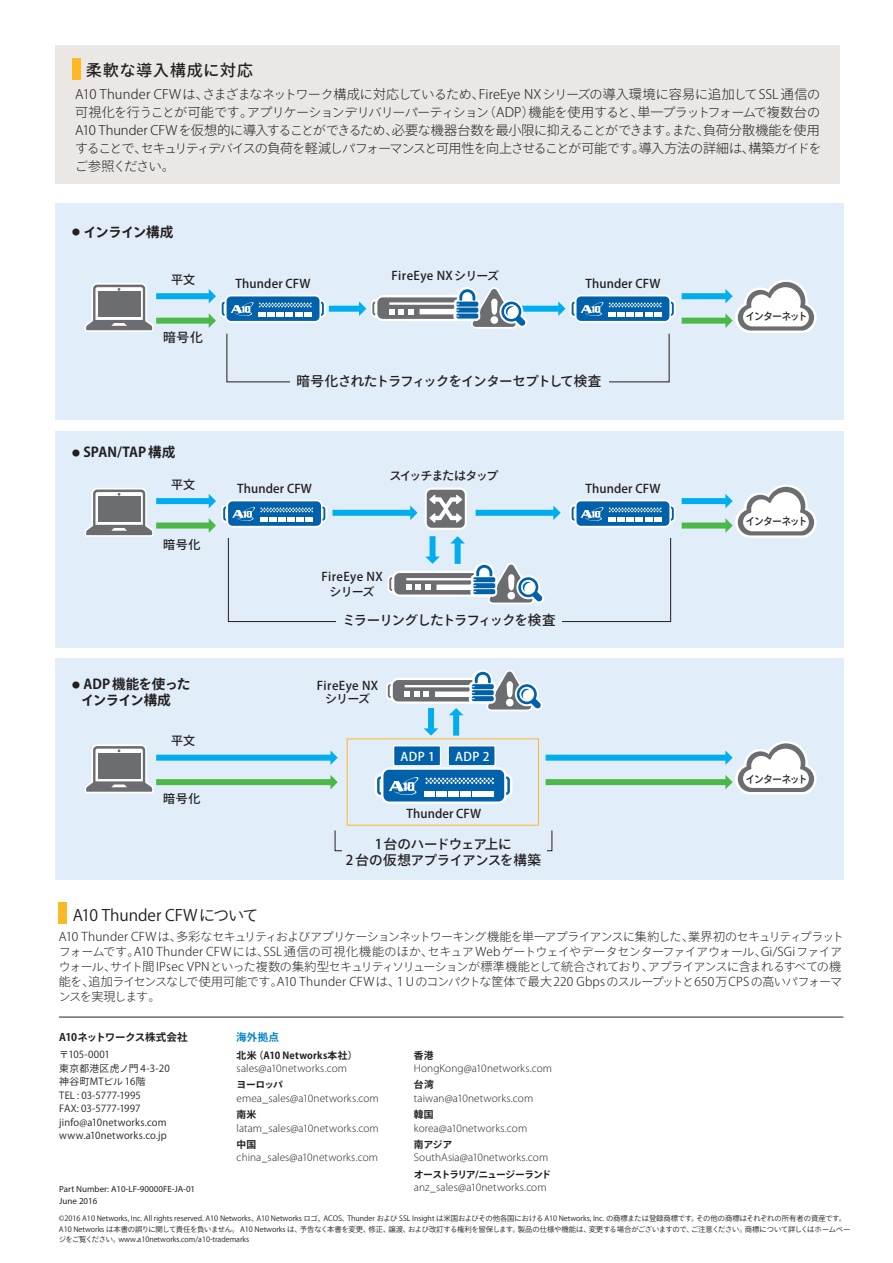
<style>
.page{position:relative;width:893px;height:1263px;background:#fff}
.page>*{position:absolute;margin:0;border:0;box-sizing:border-box;transform-origin:0 0}
.t1{font:15.75px "Ryo Gothic Plus N";letter-spacing:-.005em;color:#231f20}
.t2{font:500 15.75px "Ryo Gothic Plus N";letter-spacing:.065em;color:#231f20}
.t3{font:500 13.5px/16.5px "Ryo Gothic Plus N";letter-spacing:-.02em;color:#231f20;text-align:center}
.t4{font:500 13.5px "Ryo Gothic Plus N";letter-spacing:-.07em;color:#231f20}
.t5{font:700 13.5px/16.2px "Ryo Gothic Plus N";letter-spacing:-.04em;color:#231f20}
.t6{font:500 13.5px "Ryo Gothic Plus N";letter-spacing:-.08em;color:#231f20}
.t7{font:700 13.5px "Ryo Gothic Plus N";color:#231f20}
.t8{font:700 13.5px "Ryo Gothic Plus N";letter-spacing:-.06em;color:#231f20}
.t9{font:300 13.05px/18px "Ryo Gothic Plus N";letter-spacing:-.04em;color:#231f20}
.t10{font:500 12.75px "Ryo Gothic Plus N";color:#231f20}
.t11{font:300 12px/15px "Ryo Gothic Plus N";letter-spacing:-.04em;color:#231f20}
.t12{font:500 12px/15px "Ryo Gothic Plus N";letter-spacing:.015em;color:#231f20;text-align:center}
.t13{font:500 12px "Ryo Gothic Plus N";letter-spacing:-.085em;color:#231f20}
.t14{font:500 12px "Ryo Gothic Plus N";letter-spacing:.03em;color:#fff}
.t15{font:300 11.25px "Myriad Pro";letter-spacing:.01em;color:#231f20}
.t16{font:500 10.5px "Ryo Gothic Plus N";letter-spacing:-.115em;color:#231f20;scale:.95 1}
.t17{font:700 10.5px "Ryo Gothic Plus N";letter-spacing:-.03em;color:#231f20}
.t18{font:700 10.5px "Ryo Gothic Plus N";color:#0084ca}
.t19{font:9.75px/13.5px "Ryo Gothic Plus N";letter-spacing:.015em;color:#231f20}
.t20{font:700 9.75px "Ryo Gothic Plus N";letter-spacing:-.01em;color:#231f20}
.t21{font:700 9.75px "Ryo Gothic Plus N";letter-spacing:.02em;color:#231f20}
.t22{font:700 9.75px "Ryo Gothic Plus N";letter-spacing:-.1em;color:#231f20}
.t23{font:9px/12px "Myriad Pro";color:#231f20}
.t24{font:7.35px/10.5px "Ryo Gothic Plus N";letter-spacing:-.005em;color:#231f20}
.s1{font-size:7.8px}
</style>
<div class="page">
<div style="left:56px;top:46px;width:784px;height:138px;background:#eae7e5"></div>
<div style="left:56px;top:203px;width:788px;height:217px;background:#e1edf8"></div>
<div style="left:56px;top:431px;width:788px;height:217px;background:#e1edf8"></div>
<div style="left:56px;top:658px;width:788px;height:222px;background:#e1edf8"></div>
<div style="left:72px;top:58px;width:9px;height:21px;background:#fcb825"></div>
<div style="left:59px;top:903px;width:8px;height:21px;background:#fcb825"></div>
<svg style="left:85px;top:283px;width:69px;height:49px"></svg>
<div style="left:329px;top:306px;width:31px;height:6px;background:#00aeef"></div>
<div style="left:156px;top:293px;width:54px;height:6px;background:#00aeef"></div>
<div style="left:156px;top:318px;width:54px;height:6px;background:#4cb848"></div>
<svg style="left:209px;top:289px;width:117px;height:39px"></svg>
<div style="left:682px;top:293px;width:44px;height:6px;background:#00aeef"></div>
<div style="left:682px;top:318px;width:44px;height:6px;background:#4cb848"></div>
<svg style="left:725px;top:280px;width:92px;height:53px"></svg>
<div style="left:518px;top:306px;width:41px;height:6px;background:#00aeef"></div>
<svg style="left:558px;top:295px;width:118px;height:28px;background:#67a2ce"></svg>
<svg style="left:359px;top:287px;width:168px;height:42px"></svg>
<svg style="left:85px;top:488px;width:69px;height:49px"></svg>
<svg style="left:570px;top:500px;width:106px;height:27px;background:#5897c7"></svg>
<div style="left:429px;top:536px;width:6px;height:21px;background:#00aeef"></div>
<div style="left:455px;top:542px;width:6px;height:22px;background:#00aeef"></div>
<svg style="left:451px;top:536px;width:14px;height:7px"></svg>
<div style="left:156px;top:498px;width:54px;height:6px;background:#00aeef"></div>
<div style="left:156px;top:522px;width:54px;height:6px;background:#4cb848"></div>
<svg style="left:209px;top:494px;width:118px;height:39px"></svg>
<div style="left:682px;top:498px;width:44px;height:6px;background:#00aeef"></div>
<div style="left:682px;top:522px;width:44px;height:6px;background:#4cb848"></div>
<svg style="left:725px;top:484px;width:92px;height:54px"></svg>
<div style="left:476px;top:510px;width:78px;height:6px;background:#00aeef"></div>
<svg style="left:553px;top:505px;width:8px;height:15px"></svg>
<div style="left:332px;top:510px;width:79px;height:6px;background:#00aeef"></div>
<svg style="left:410px;top:505px;width:8px;height:15px"></svg>
<svg style="left:388px;top:556px;width:156px;height:48px"></svg>
<div style="left:428px;top:708px;width:6px;height:21px;background:#00aeef"></div>
<svg style="left:424px;top:728px;width:14px;height:8px"></svg>
<div style="left:453px;top:714px;width:6px;height:22px;background:#00aeef"></div>
<svg style="left:386px;top:670px;width:157px;height:45px"></svg>
<div style="left:228px;top:538px;width:443px;height:84px;border:1px solid #231f20"></div>
<div style="left:336px;top:611px;width:226px;height:20px;background:#e1edf8"></div>
<svg style="left:85px;top:744px;width:69px;height:49px"></svg>
<svg style="left:374px;top:767px;width:138px;height:37px;background:#609cca"></svg>
<div style="left:156px;top:755px;width:175px;height:6px;background:#00aeef"></div>
<svg style="left:330px;top:750px;width:8px;height:15px"></svg>
<div style="left:156px;top:779px;width:175px;height:6px;background:#4cb848"></div>
<svg style="left:330px;top:775px;width:8px;height:14px"></svg>
<div style="left:546px;top:755px;width:180px;height:6px;background:#00aeef"></div>
<div style="left:546px;top:779px;width:180px;height:6px;background:#4cb848"></div>
<svg style="left:725px;top:741px;width:92px;height:53px"></svg>
<svg style="left:425px;top:487px;width:42px;height:43px"></svg>
<div style="left:427px;top:490px;width:38px;height:38px;background:#6c6d70;border-radius:5px"></div>
<svg style="left:429px;top:494px;width:33px;height:29px"></svg>
<svg style="left:393px;top:745px;width:48px;height:21px"></svg>
<div style="left:394px;top:746px;width:46px;height:19px;background:#0161ab"></div>
<svg style="left:448px;top:745px;width:48px;height:21px"></svg>
<div style="left:449px;top:746px;width:45px;height:19px;background:#0161ab"></div>
<hr style="left:59px;top:1016px;width:784px;height:2px;background:#6c6d70">
<h1 class="t2" style="left:86px;top:60px;width:168px">柔軟な導入構成に対応</h1>
<p class="t9" style="left:75px;top:86px;width:748px">A10 Thunder CFWは、さまざまなネットワーク構成に対応しているため、FireEye NXシリーズの導入環境に容易に追加してSSL 通信の可視化を行うことが可能です。アプリケーションデリバリーパーティション（ADP）機能を使用すると、単一プラットフォームで複数台のA10 Thunder CFWを仮想的に導入することができるため、必要な機器台数を最小限に抑えることができます。また、負荷分散機能を使用することで、セキュリティデバイスの負荷を軽減しパフォーマンスと可用性を向上させることが可能です。導入方法の詳細は、構築ガイドをご参照ください。</p>
<h2 class="t8" style="left:72px;top:223px;width:103px"><span class="s1">●</span> インライン構成</h2>
<h3 class="t12" style="left:171px;top:272px;width:26px">平文</h3>
<h3 class="t12" style="left:392px;top:268px;width:109px">FireEye NXシリーズ</h3>
<h3 class="t12" style="left:236px;top:277px;width:76px">Thunder CFW</h3>
<h3 class="t12" style="left:585px;top:277px;width:76px">Thunder CFW</h3>
<h3 class="t10" style="left:163px;top:329px;width:41px">暗号化</h3>
<h2 class="t7" style="left:72px;top:444px;width:104px"><span class="s1">●</span> SPAN/TAP 構成</h2>
<h3 class="t12" style="left:171px;top:477px;width:26px">平文</h3>
<h3 class="t12" style="left:163px;top:537px;width:39px">暗号化</h3>
<h2 class="t5" style="left:81px;top:677px;width:111px;text-indent:-9px"><span class="s1">●</span> ADP 機能を使ったインライン構成</h2>
<h3 class="t12" style="left:171px;top:734px;width:26px">平文</h3>
<h3 class="t12" style="left:163px;top:792px;width:39px">暗号化</h3>
<h2 class="t4" style="left:296px;top:372px;width:306px">暗号化されたトラフィックをインターセプトして検査</h2>
<h3 class="t12" style="left:237px;top:482px;width:76px">Thunder CFW</h3>
<h3 class="t13" style="left:390px;top:468px;width:110px">スイッチまたはタップ</h3>
<h3 class="t12" style="left:585px;top:482px;width:76px">Thunder CFW</h3>
<h3 class="t12" style="left:321px;top:570px;width:63px">FireEye NXシリーズ</h3>
<h2 class="t6" style="left:342px;top:612px;width:215px">ミラーリングしたトラフィックを検査</h2>
<h3 class="t12" style="left:317px;top:679px;width:63px;line-height:13.5px">FireEye NXシリーズ</h3>
<h3 class="t14" style="left:401px;top:749px;width:36px">ADP 1</h3>
<h3 class="t14" style="left:455px;top:749px;width:36px">ADP 2</h3>
<h3 class="t12" style="left:406px;top:807px;width:76px">Thunder CFW</h3>
<h2 class="t3" style="left:346px;top:836px;width:197px">1台のハードウェア上に<br>2 台の仮想アプライアンスを構築</h2>
<h1 class="t1" style="left:73px;top:905px;width:187px">A10 Thunder CFWについて</h1>
<h3 class="t16" style="left:745px;top:310px;width:67px">インターネット</h3>
<h3 class="t16" style="left:745px;top:514px;width:67px">インターネット</h3>
<h3 class="t16" style="left:745px;top:772px;width:67px">インターネット</h3>
<p class="t11" style="left:59px;top:929px;width:787px">A10 Thunder CFW は、多彩なセキュリティおよびアプリケーションネットワーキング機能を単一アプライアンスに集約した、業界初のセキュリティプラットフォームです。A10 Thunder CFWには、SSL 通信の可視化機能のほか、セキュア Web ゲートウェイやデータセンターファイアウォール、Gi/SGiファイアウォール、サイト間 IPsec VPNといった複数の集約型セキュリティソリューションが標準機能として統合されており、アプライアンスに含まれるすべての機能を、追加ライセンスなしで使用可能です。A10 Thunder CFWは、１Uのコンパクトな筐体で最大 220 Gbpsのスループットと650万CPS の高いパフォーマンスを実現します。</p>
<h3 class="t17" style="left:59px;top:1030px;width:130px">A10ネットワークス株式会社</h3>
<h3 class="t19" style="left:59px;top:1048px;width:112px">〒105-0001<br>東京都港区虎ノ門 4-3-20神谷町MTビル 16階<br>TEL : 03-5777-1995<br>FAX: 03-5777-1997 jinfo@a10networks.com www.a10networks.co.jp</h3>
<p class="t23" style="left:59px;top:1183px;width:137px">Part Number: A10-LF-90000FE-JA-01<br>June 2016</p>
<h3 class="t18" style="left:236px;top:1030px;width:44px">海外拠点</h3>
<h3 class="t21" style="left:237px;top:1049px;width:122px">北米（A10 Networks本社）</h3>
<h3 class="t15" style="left:237px;top:1062px;width:112px">sales@a10networks.com</h3>
<h3 class="t20" style="left:236px;top:1078px;width:48px">ヨーロッパ</h3>
<h3 class="t15" style="left:237px;top:1092px;width:144px">emea_sales@a10networks.com</h3>
<h3 class="t20" style="left:237px;top:1108px;width:21px">南米</h3>
<h3 class="t15" style="left:237px;top:1122px;width:144px">latam_sales@a10networks.com</h3>
<h3 class="t20" style="left:237px;top:1138px;width:21px">中国</h3>
<h3 class="t15" style="left:237px;top:1151px;width:143px">china_sales@a10networks.com</h3>
<h3 class="t20" style="left:414px;top:1049px;width:21px">香港</h3>
<h3 class="t15" style="left:414px;top:1062px;width:140px">HongKong@a10networks.com</h3>
<h3 class="t20" style="left:414px;top:1078px;width:21px">台湾</h3>
<h3 class="t15" style="left:414px;top:1092px;width:121px">taiwan@a10networks.com</h3>
<h3 class="t20" style="left:414px;top:1108px;width:21px">韓国</h3>
<h3 class="t15" style="left:414px;top:1122px;width:115px">korea@a10networks.com</h3>
<h3 class="t20" style="left:414px;top:1138px;width:40px">南アジア</h3>
<h3 class="t15" style="left:414px;top:1151px;width:136px">SouthAsia@a10networks.com</h3>
<h3 class="t22" style="left:414px;top:1168px;width:139px">オーストラリア/ニュージーランド</h3>
<h3 class="t15" style="left:414px;top:1181px;width:134px">anz_sales@a10networks.com</h3>
<p class="t24" style="left:59px;top:1214px;width:793px">©2016 A10 Networks, Inc. All rights reserved. A10 Networks、A10 Networks ロゴ、ACOS、Thunder および SSL Insight は米国およびその他各国における A10 Networks, Inc. の商標または登録商標です。その他の商標はそれぞれの所有者の資産です。<br>A10 Networks は本書の誤りに関して責任を負いません。 A10 Networks は、予告なく本書を変更、修正、譲渡、および改訂する権利を留保します。製品の仕様や機能は、変更する場合がございますので、ご注意ください。商標について詳しくはホームページをご覧ください。www.a10networks.com/a10-trademarks</p>
</div>
